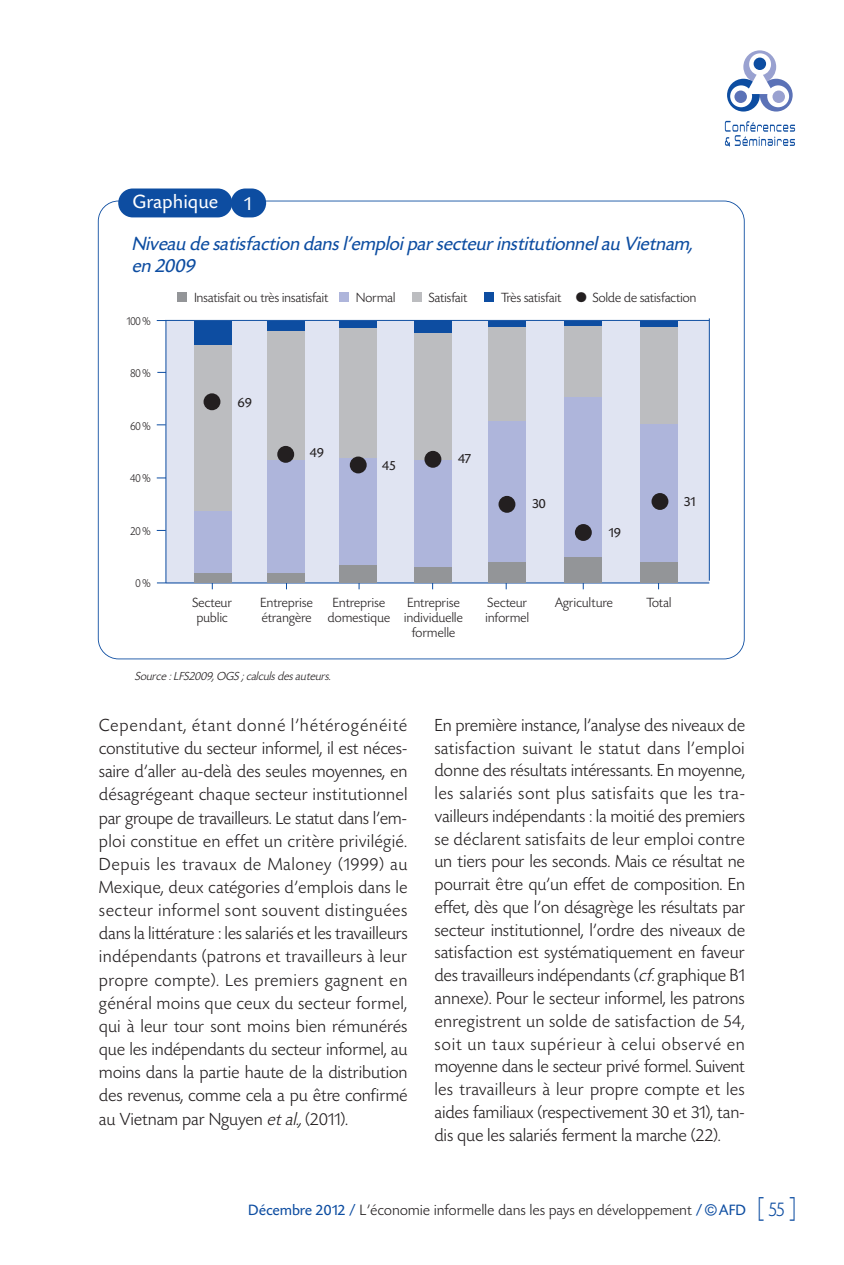
<style>
.page{position:relative;width:844px;height:1265px;background:#fff}
.page>*{position:absolute;margin:0;border:0;box-sizing:border-box;transform-origin:0 0}
.t1{font:italic 20.12px/22.8px "Today SH";letter-spacing:.015em;color:#0d4da1}
.t2{font:20.12px "Today SB";color:#fff}
.t3{font:300 18.38px/22.8px "Today SH";letter-spacing:.025em;color:#231f20;text-align:justify}
.t4{font:300 15.75px "Today SH";letter-spacing:.035em;color:#231f20}
.t5{font:300 14px/14.9px "Today SH";letter-spacing:.015em;color:#231f20;text-align:center}
.t6{font:14px "Today SH";letter-spacing:.025em;color:#231f20}
.t7{font:italic 300 12.25px "Today SH";letter-spacing:.015em;color:#231f20}
.t8{font:300 12.25px "Today SH";letter-spacing:-.01em;color:#231f20;scale:.9 1}
.s1{font-style:italic}
.s2{font-weight:400;color:#0d4da1}
.s3{font-family:"Gill Sans";font-weight:400;color:#0d4da1}
.s4{font-family:"Gill Sans";font-size:26.25px;color:#0d4da1}
.s5{font-size:21px;color:#0d4da1}
</style>
<div class="page">
<svg style="left:727px;top:50px;width:65px;height:62px"></svg>
<svg style="left:724px;top:121px;width:70px;height:26px"></svg>
<div style="left:166px;top:321px;width:542px;height:262px;background:#e0e4f2"></div>
<hr style="left:166px;top:321px;width:1px;height:262px;background:#0d4da1">
<hr style="left:165px;top:320px;width:544px;height:1px;background:#0d4da1">
<hr style="left:708px;top:318px;width:1px;height:263px;background:#0d4da1">
<div style="left:231px;top:189px;width:35px;height:28px;background:#0d4da1;border-radius:14px"></div>
<div style="left:118px;top:189px;width:114px;height:28px;background:#0d4da1;border-radius:14px"></div>
<hr style="left:157px;top:583px;width:552px;height:1px;background:#0d4da1">
<div style="left:484px;top:292px;width:9px;height:10px;background:#0d4da1"></div>
<div style="left:411px;top:292px;width:10px;height:10px;background:#bcbdc0"></div>
<div style="left:339px;top:292px;width:10px;height:10px;background:#aeb5db"></div>
<div style="left:177px;top:292px;width:10px;height:10px;background:#939598"></div>
<div style="left:194px;top:572px;width:37px;height:11px;background:#939598"></div>
<div style="left:267px;top:573px;width:37px;height:10px;background:#939598"></div>
<div style="left:339px;top:564px;width:37px;height:19px;background:#939598"></div>
<div style="left:414px;top:567px;width:38px;height:16px;background:#939598"></div>
<div style="left:488px;top:562px;width:38px;height:21px;background:#939598"></div>
<div style="left:564px;top:556px;width:37px;height:27px;background:#939598"></div>
<div style="left:639px;top:562px;width:38px;height:21px;background:#939598"></div>
<div style="left:194px;top:511px;width:37px;height:61px;background:#aeb5db"></div>
<div style="left:267px;top:460px;width:37px;height:113px;background:#aeb5db"></div>
<div style="left:339px;top:458px;width:37px;height:106px;background:#aeb5db"></div>
<div style="left:414px;top:460px;width:38px;height:107px;background:#aeb5db"></div>
<div style="left:488px;top:421px;width:38px;height:141px;background:#aeb5db"></div>
<div style="left:564px;top:397px;width:37px;height:159px;background:#aeb5db"></div>
<div style="left:639px;top:424px;width:38px;height:138px;background:#aeb5db"></div>
<div style="left:194px;top:345px;width:37px;height:166px;background:#bcbdc0"></div>
<div style="left:267px;top:330px;width:37px;height:130px;background:#bcbdc0"></div>
<div style="left:339px;top:327px;width:37px;height:131px;background:#bcbdc0"></div>
<div style="left:414px;top:332px;width:38px;height:128px;background:#bcbdc0"></div>
<div style="left:488px;top:326px;width:38px;height:95px;background:#bcbdc0"></div>
<div style="left:564px;top:326px;width:37px;height:71px;background:#bcbdc0"></div>
<div style="left:639px;top:326px;width:38px;height:98px;background:#bcbdc0"></div>
<div style="left:194px;top:321px;width:37px;height:24px;background:#0d4da1"></div>
<div style="left:267px;top:321px;width:37px;height:9px;background:#0d4da1"></div>
<div style="left:339px;top:321px;width:37px;height:6px;background:#0d4da1"></div>
<div style="left:414px;top:320px;width:38px;height:12px;background:#0d4da1"></div>
<div style="left:488px;top:321px;width:38px;height:5px;background:#0d4da1"></div>
<div style="left:564px;top:321px;width:37px;height:5px;background:#0d4da1"></div>
<div style="left:639px;top:321px;width:38px;height:5px;background:#0d4da1"></div>
<div style="left:203px;top:393px;width:17px;height:17px;background:#231f20;border-radius:50%"></div>
<div style="left:277px;top:446px;width:17px;height:17px;background:#231f20;border-radius:50%"></div>
<div style="left:350px;top:457px;width:16px;height:16px;background:#231f20;border-radius:50%"></div>
<div style="left:424px;top:451px;width:17px;height:17px;background:#231f20;border-radius:50%"></div>
<div style="left:498px;top:496px;width:17px;height:17px;background:#231f20;border-radius:50%"></div>
<div style="left:574px;top:524px;width:17px;height:17px;background:#231f20;border-radius:50%"></div>
<div style="left:651px;top:493px;width:17px;height:17px;background:#231f20;border-radius:50%"></div>
<p class="t2" style="left:132px;top:189px;width:123px">Graphique 1</p>
<p class="t1" style="left:132px;top:231px;width:561px">Niveau de satisfaction dans l'emploi par secteur institutionnel au Vietnam, en 2009</p>
<p class="t8" style="left:127px;top:314px;width:28px">100 %</p>
<p class="t8" style="left:130px;top:366px;width:24px">80 %</p>
<p class="t8" style="left:130px;top:419px;width:24px">60 %</p>
<p class="t8" style="left:130px;top:471px;width:24px">40 %</p>
<p class="t8" style="left:130px;top:524px;width:24px">20 %</p>
<p class="t8" style="left:135px;top:576px;width:18px">0%</p>
<p class="t5" style="left:194px;top:289px;width:135px">Insatisfait ou très insatisfait</p>
<p class="t5" style="left:356px;top:289px;width:40px">Normal</p>
<p class="t5" style="left:429px;top:289px;width:40px">Satisfait</p>
<p class="t5" style="left:501px;top:289px;width:197px">Très satisfait ● Solde de satisfaction</p>
<p class="t6" style="left:238px;top:394px;width:15px">69</p>
<p class="t6" style="left:309px;top:444px;width:16px">49</p>
<p class="t6" style="left:382px;top:457px;width:15px">45</p>
<p class="t6" style="left:458px;top:450px;width:14px">47</p>
<p class="t6" style="left:532px;top:495px;width:15px">30</p>
<p class="t6" style="left:608px;top:524px;width:13px">19</p>
<p class="t5" style="left:192px;top:595px;width:41px">Secteur public</p>
<p class="t5" style="left:260px;top:595px;width:54px;text-align:left">Entreprise étrangère</p>
<p class="t5" style="left:328px;top:595px;width:64px">Entreprise domestique</p>
<p class="t5" style="left:404px;top:595px;width:60px">Entreprise individuelle formelle</p>
<p class="t5" style="left:485px;top:595px;width:45px;text-align:left">Secteur informel</p>
<p class="t5" style="left:555px;top:595px;width:59px">Agriculture</p>
<p class="t6" style="left:684px;top:493px;width:13px">31</p>
<p class="t5" style="left:646px;top:595px;width:26px">Total</p>
<p class="t7" style="left:135px;top:669px;width:199px">Source : LFS2009, OGS ; calculs des auteurs.</p>
<p class="t3" style="left:99px;top:713px;width:309px">Cependant, étant donné l'hétérogénéité constitutive du secteur informel, il est néces&shy;saire d'aller au-delà des seules moyennes, en désagrégeant chaque secteur institutionnel par groupe de travailleurs. Le statut dans l'em&shy;ploi constitue en effet un critère privilégié.<br>Depuis les travaux de Maloney (1999) au Mexique, deux catégories d'emplois dans le secteur informel sont souvent distinguées dans la littérature : les salariés et les travailleurs indépendants (patrons et travailleurs à leur propre compte). Les premiers gagnent en général moins que ceux du secteur formel, qui à leur tour sont moins bien rémunérés que les indépendants du secteur informel, au moins dans la partie haute de la distribution des revenus, comme cela a pu être confirmé au Vietnam par Nguyen <span class="s1">et al.,</span> (2011).</p>
<p class="t3" style="left:434px;top:713px;width:311px">En première instance, l'analyse des niveaux de satisfaction suivant le statut dans l'emploi donne des résultats intéressants. En moyenne, les salariés sont plus satisfaits que les tra&shy;vailleurs indépendants : la moitié des premiers se déclarent satisfaits de leur emploi contre un tiers pour les seconds. Mais ce résultat ne pourrait être qu'un effet de composition. En effet, dès que l'on désagrège les résultats par secteur institutionnel, l'ordre des niveaux de satisfaction est systématiquement en faveur des travailleurs indépendants (<span class="s1">cf.</span>graphique B1 annexe). Pour le secteur informel, les patrons enregistrent un solde de satisfaction de 54, soit un taux supérieur à celui observé en moyenne dans le secteur privé formel. Suivent les travailleurs à leur propre compte et les aides familiaux (respectivement 30 et 31), tan&shy;dis que les salariés ferment la marche (22).</p>
<p class="t4" style="left:248px;top:1201px;width:549px"><span class="s2">Décembre 2012 /</span> L’économie informelle dans les pays en développement <span class="s2">/</span> <span class="s3">©</span> <span class="s2">AFD</span> <span class="s4">[</span> <span class="s5">55</span> <span class="s4">]</span></p>
</div>
